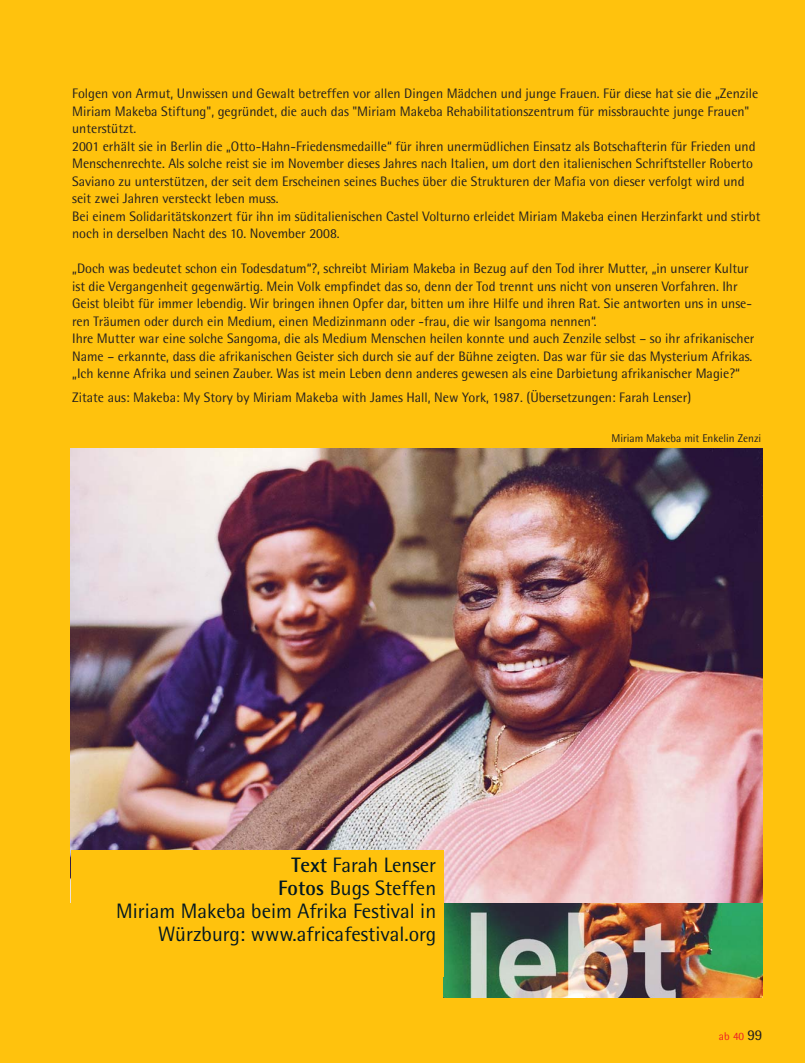
<style>
.page{position:relative;width:805px;height:1063px;background:#fff}
.page>*{position:absolute;margin:0;border:0;box-sizing:border-box;transform-origin:0 0}
.t1{font:20.88px/23px "Rotis Semi Sans";color:#001722;text-align:right}
.t2{font:13.75px/17.5px "Rotis Semi Sans";color:#231f20}
.t3{font:11.25px "Rotis Semi Sans";color:#231f20}
.t4{font:11.25px "Rotis Semi Sans";color:#ed1e25}
.s1{font-weight:700}
.s2{font-size:15px;color:#231f20}
</style>
<div class="page">
<div style="left:0;top:0;width:804px;height:1063px;background:#ffc20d"></div>
<img style="left:443px;top:902px;width:319px;height:96px">
<img style="left:71px;top:448px;width:691px;height:454px">
<div style="left:71px;top:850px;width:372px;height:126px;background:#ffc20d"></div>
<p class="t2" style="left:72px;top:86px;width:689px">Folgen von Armut, Unwissen und Gewalt betreffen vor allen Dingen Mädchen und junge Frauen. Für diese hat sie die „Zenzile Miriam Makeba Stiftung", gegründet, die auch das "Miriam Makeba Rehabilitationszentrum für missbrauchte junge Frauen" unterstützt.<br>2001 erhält sie in Berlin die „Otto-Hahn-Friedensmedaille“ für ihren unermüdlichen Einsatz als Botschafterin für Frieden und Menschenrechte. Als solche reist sie im November dieses Jahres nach Italien, um dort den italienischen Schriftsteller Roberto Saviano zu unterstützen, der seit dem Erscheinen seines Buches über die Strukturen der Mafia von dieser verfolgt wird und seit zwei Jahren versteckt leben muss.<br>Bei einem Solidaritätskonzert für ihn im süditalienischen Castel Volturno erleidet Miriam Makeba einen Herzinfarkt und stirbt noch in derselben Nacht des 10. November 2008.</p>
<p class="t2" style="left:72px;top:261px;width:683px">„Doch was bedeutet schon ein Todesdatum“?, schreibt Miriam Makeba in Bezug auf den Tod ihrer Mutter, „in unserer Kultur ist die Vergangenheit gegenwärtig. Mein Volk empfindet das so, denn der Tod trennt uns nicht von unseren Vorfahren. Ihr Geist bleibt für immer lebendig. Wir bringen ihnen Opfer dar, bitten um ihre Hilfe und ihren Rat. Sie antworten uns in unse&shy;ren Träumen oder durch ein Medium, einen Medizinmann oder -frau, die wir Isangoma nennen“.<br>Ihre Mutter war eine solche Sangoma, die als Medium Menschen heilen konnte und auch Zenzile selbst – so ihr afrikanischer Name – erkannte, dass die afrikanischen Geister sich durch sie auf der Bühne zeig ten. Das war für sie das Mysterium Afrikas. „Ich kenne Afrika und seinen Zauber. Was ist mein Leben denn anderes gewesen als eine Darbietung afrikanischer Magie?“</p>
<p class="t2" style="left:72px;top:390px;width:620px">Zitate aus: Makeba: My Story by Miriam Makeba with James Hall, New York, 1987. (Übersetzungen: Farah Lenser)</p>
<h1 class="t1" style="left:116px;top:855px;width:321px"><span class="s1">Text</span> Farah Lenser<br><span class="s1">Fotos</span> Bugs Steffen<br>Miriam Makeba beim Afrika Festival in<br>Würzburg: www.africafestival.org</h1>
<p class="t3" style="left:611px;top:434px;width:151px">Miriam Makeba mit Enkelin Zenzi</p>
<p class="t4" style="left:718px;top:1032px;width:45px">ab 40 <span class="s2">99</span></p>
</div>
